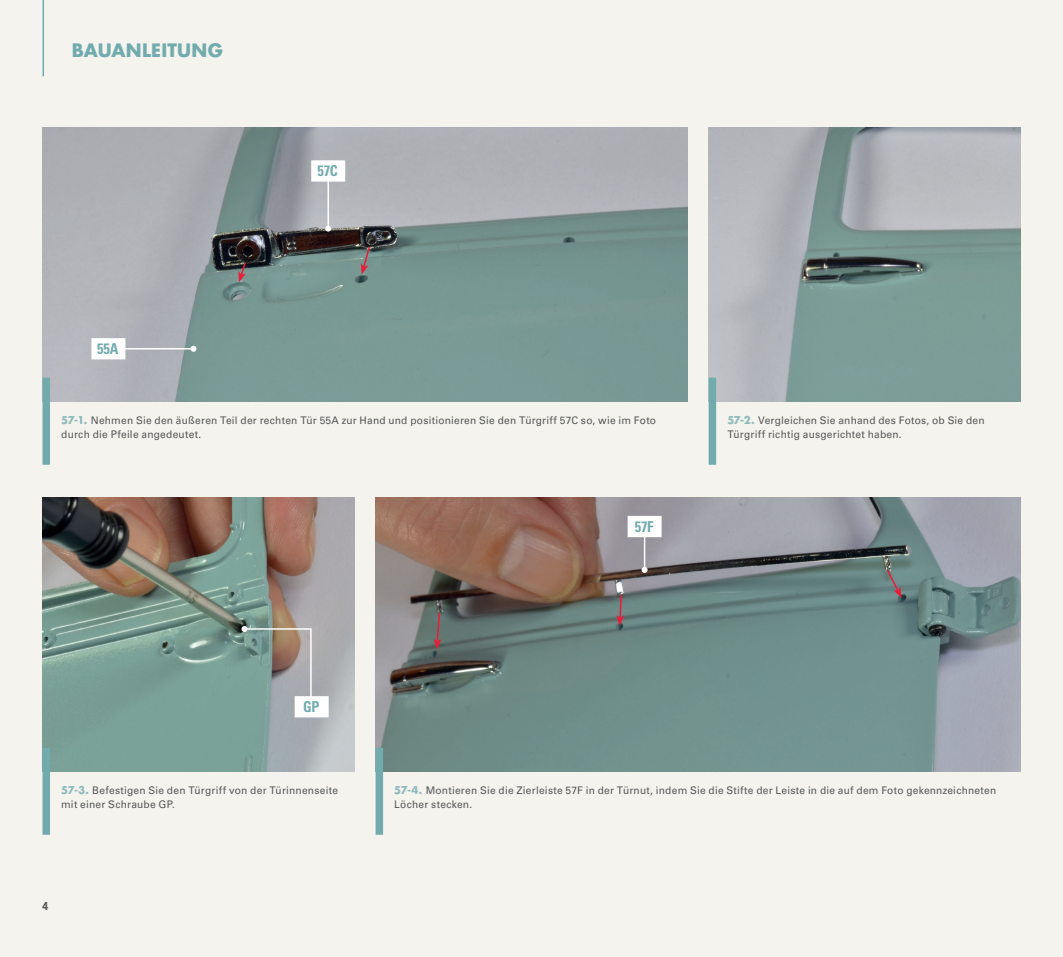
<style>
.page{position:relative;width:1063px;height:957px;background:#f4f3ed}
.page>*{position:absolute;margin:0;border:0;box-sizing:border-box;transform-origin:0 0}
.t1{font:700 18px "Futura Std";letter-spacing:.015em;color:#72abae}
.MONTAGGIO_step_codic{font:700 condensed 15px "Univers LT Std";color:#72abae;scale:.95 1}
.t2{font:12px "Coolvetica Rg";color:#57585a}
.MONTAGGIO_DIDA{font:10.5px/13.5px "Univers LT Std";letter-spacing:.02em;color:#57585a}
.s1{font-family:"Futura Std";font-weight:700;color:#8ebabc}
</style>
<div class="page">
<img style="left:43px;top:497px;width:311px;height:275px">
<img style="left:376px;top:497px;width:644px;height:275px">
<div style="left:43px;top:747px;width:7px;height:88px;background:#72abae"></div>
<div style="left:376px;top:747px;width:7px;height:88px;background:#72abae"></div>
<img style="left:709px;top:128px;width:311px;height:274px">
<img style="left:43px;top:128px;width:644px;height:274px">
<div style="left:709px;top:378px;width:7px;height:87px;background:#72abae"></div>
<div style="left:43px;top:378px;width:7px;height:87px;background:#72abae"></div>
<svg style="left:238px;top:261px;width:9px;height:21px"></svg>
<svg style="left:361px;top:245px;width:10px;height:30px"></svg>
<svg style="left:434px;top:611px;width:7px;height:38px"></svg>
<svg style="left:616px;top:593px;width:8px;height:33px"></svg>
<svg style="left:886px;top:568px;width:16px;height:30px"></svg>
<hr style="left:108px;top:348px;width:85px;height:1px;background:#fff">
<svg style="left:190px;top:346px;width:6px;height:6px"></svg>
<svg style="left:91px;top:338px;width:34px;height:21px"></svg>
<hr style="left:328px;top:177px;width:1px;height:52px;background:#fff">
<svg style="left:325px;top:226px;width:6px;height:6px"></svg>
<svg style="left:311px;top:160px;width:34px;height:22px"></svg>
<svg style="left:242px;top:626px;width:87px;height:91px;background:#9fa7a3"></svg>
<hr style="left:644px;top:533px;width:1px;height:37px;background:#fff">
<svg style="left:642px;top:567px;width:6px;height:6px"></svg>
<svg style="left:628px;top:516px;width:34px;height:21px"></svg>
<hr style="left:43px;top:0;width:1px;height:76px;background:#72abae">
<h1 class="t1" style="left:72px;top:39px;width:153px">BAUANLEITUNG</h1>
<p class="MONTAGGIO_step_codic" style="left:97px;top:340px;width:24px">55A</p>
<p class="MONTAGGIO_step_codic" style="left:318px;top:162px;width:23px">57C</p>
<p class="MONTAGGIO_DIDA" style="left:61px;top:414px;width:596px"><span class="s1">57-1.</span> Nehmen Sie den äußeren Teil der rechten Tür 55A zur Hand und positionieren Sie den Türgriff 57C so, wie im Foto durch die Pfeile angedeutet.</p>
<p class="MONTAGGIO_step_codic" style="left:635px;top:517px;width:21px">57F</p>
<p class="MONTAGGIO_DIDA" style="left:727px;top:414px;width:259px"><span class="s1">57-2.</span> Vergleichen Sie anhand des Fotos, ob Sie den<br>Türgriff richtig ausgerichtet haben.</p>
<p class="MONTAGGIO_step_codic" style="left:303px;top:697px;width:19px">GP</p>
<p class="MONTAGGIO_DIDA" style="left:61px;top:784px;width:278px"><span class="s1">57-3.</span> Befestigen Sie den Türgriff von der Türinnenseite mit einer Schraube GP.</p>
<p class="MONTAGGIO_DIDA" style="left:394px;top:784px;width:604px"><span class="s1">57-4.</span> Montieren Sie die Zierleiste 57F in der Türnut, indem Sie die Stifte der Leiste in die auf dem Foto gekennzeichneten<br>Löcher stecken.</p>
<p class="t2" style="left:43px;top:898px;width:7px">4</p>
</div>
